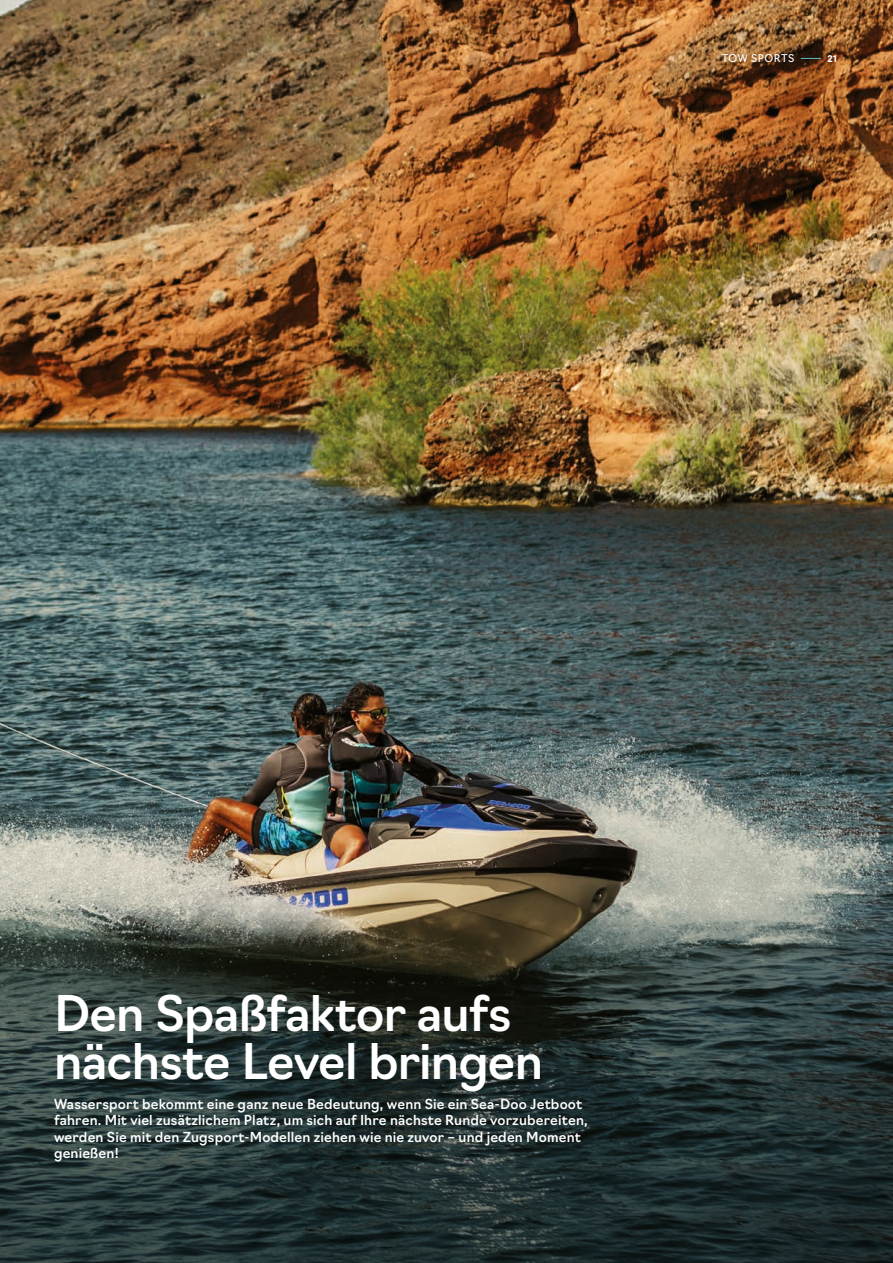
<style>
.page{position:relative;width:893px;height:1263px;background:#fff}
.page>*{position:absolute;margin:0;border:0;box-sizing:border-box;transform-origin:0 0}
.Title{font:500 48px/48px "Navigo";letter-spacing:-.015em;color:#fff}
.Texte_courant{font:500 13.5px/16.5px "Navigo";letter-spacing:.01em;color:#fff}
.t1{font:10.5px "Navigo";letter-spacing:.045em;color:#fff}
.t2{font:700 9px "Navigo";color:#fff}
</style>
<div class="page">
<img style="left:0;top:0;width:893px;height:913px">
<svg style="left:0;top:913px;width:893px;height:350px;background:#2b3836"></svg>
<svg style="left:801px;top:58px;width:20px;height:1px"></svg>
<p class="t1" style="left:722px;top:50px;width:74px">TOW SPORTS</p>
<p class="t2" style="left:827px;top:52px;width:11px">21</p>
<p class="Title" style="left:54px;top:986px;width:491px">Den Spaßfaktor aufs nächste Level bringen</p>
<p class="Texte_courant" style="left:54px;top:1094px;width:535px">Wassersport bekommt eine ganz neue Bedeutung, wenn Sie ein Sea-Doo Jetboot fahren. Mit viel zusätzlichem Platz, um sich auf Ihre nächste Runde vorzubereiten, werden Sie mit den Zugsport-Modellen ziehen wie nie zuvor – und jeden Moment genießen!</p>
</div>
